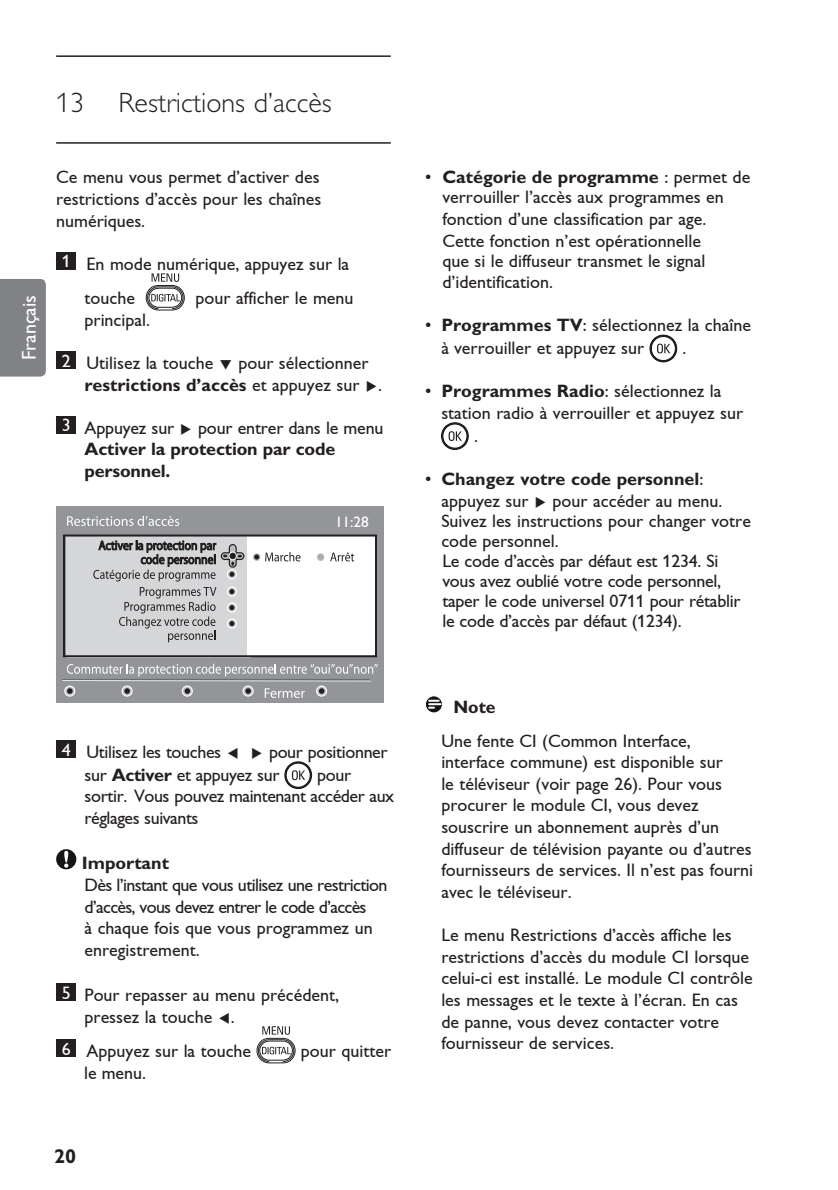
<style>
.page{position:relative;width:838px;height:1190px;background:#fff}
.page>*{position:absolute;margin:0;border:0;box-sizing:border-box;transform-origin:0 0}
.t1{font:300 28px "Gill Alt One";color:#231f20}
.t2{font:20px "Gill Alt One";color:#fff}
.t3{font:700 20px "Gill Alt One";color:#231f20}
.t4{font:18px/21.6px "Gill Alt One";color:#231f20}
.t5{font:18px/21.6px "Gill Alt One";letter-spacing:-.035em;color:#231f20}
.t6{font:700 18px/21.6px "Gill Alt One";letter-spacing:-.01em;color:#231f20}
.t7{font:18px/22.8px "Gill Alt One";letter-spacing:-.02em;color:#231f20}
.t8{font:18px/21.6px "Gill Alt One";letter-spacing:-.025em;color:#231f20}
.t9{font:15.4px "Gill Sans Std";color:#fff}
.s1{color:#fff}
.s2{font-family:"Philips DFU"}
.s3{font-weight:700}
.s4{font-weight:400;color:#fff}
.s5{font-weight:400}
.s6{font-family:"Philips DFU";font-weight:400}
</style>
<div class="page">
<hr style="left:56px;top:55px;width:335px;height:2px;background:#231f20">
<div style="left:0;top:279px;width:46px;height:97px;background:#808285"></div>
<hr style="left:56px;top:142px;width:335px;height:2px;background:#231f20">
<div style="left:56px;top:252px;width:19px;height:18px;background:#231f20"></div>
<svg style="left:145px;top:273px;width:40px;height:37px"></svg>
<div style="left:56px;top:351px;width:19px;height:18px;background:#231f20"></div>
<div style="left:56px;top:416px;width:19px;height:18px;background:#231f20"></div>
<div style="left:56px;top:740px;width:19px;height:18px;background:#231f20"></div>
<svg style="left:284px;top:761px;width:28px;height:28px"></svg>
<div style="left:56px;top:849px;width:20px;height:20px;background:#151513;border-radius:50%"></div>
<svg style="left:64px;top:850px;width:4px;height:17px"></svg>
<div style="left:56px;top:983px;width:19px;height:18px;background:#231f20"></div>
<div style="left:56px;top:1039px;width:19px;height:18px;background:#231f20"></div>
<svg style="left:256px;top:1026px;width:40px;height:37px"></svg>
<svg style="left:649px;top:335px;width:28px;height:27px"></svg>
<svg style="left:441px;top:422px;width:28px;height:28px"></svg>
<svg style="left:425px;top:696px;width:17px;height:17px"></svg>
<div style="left:425px;top:695px;width:17px;height:18px;border:1px solid #fff;border-radius:50%"></div>
<svg style="left:429px;top:699px;width:12px;height:9px"></svg>
<div style="left:56px;top:506px;width:327px;height:196px;background:#939598"></div>
<hr style="left:62px;top:679px;width:308px;height:2px;background:#6c6d70">
<div style="left:66px;top:536px;width:184px;height:121px;background:#d5d6d8"></div>
<div style="left:247px;top:536px;width:128px;height:119px;background:#fff"></div>
<div style="left:63px;top:534px;width:314px;height:123px;border:2px solid #231f20"></div>
<hr style="left:62px;top:680px;width:309px;height:1px;background:#e6e7e9">
<div style="left:227px;top:569px;width:10px;height:10px;border:1px solid #fff;border-radius:50%"></div>
<svg style="left:229px;top:571px;width:5px;height:6px"></svg>
<svg style="left:65px;top:686px;width:9px;height:9px"></svg>
<div style="left:64px;top:685px;width:11px;height:11px;border:1px solid #fff;border-radius:50%"></div>
<svg style="left:67px;top:688px;width:6px;height:6px"></svg>
<svg style="left:122px;top:686px;width:10px;height:9px"></svg>
<div style="left:122px;top:685px;width:11px;height:11px;border:1px solid #fff;border-radius:50%"></div>
<svg style="left:124px;top:688px;width:6px;height:6px"></svg>
<svg style="left:183px;top:686px;width:9px;height:9px"></svg>
<div style="left:182px;top:685px;width:11px;height:11px;border:1px solid #fff;border-radius:50%"></div>
<svg style="left:185px;top:688px;width:5px;height:6px"></svg>
<svg style="left:243px;top:686px;width:10px;height:9px"></svg>
<div style="left:242px;top:685px;width:12px;height:11px;border:1px solid #fff;border-radius:50%"></div>
<svg style="left:245px;top:688px;width:6px;height:6px"></svg>
<svg style="left:317px;top:686px;width:9px;height:9px"></svg>
<div style="left:316px;top:685px;width:11px;height:11px;border:1px solid #fff;border-radius:50%"></div>
<svg style="left:319px;top:688px;width:5px;height:6px"></svg>
<div style="left:221px;top:552px;width:23px;height:8px;border:1px solid #231f20;border-radius:3px"></div>
<svg style="left:230px;top:545px;width:6px;height:22px"></svg>
<div style="left:229px;top:544px;width:8px;height:23px;border:1px solid #231f20;border-radius:3px"></div>
<div style="left:229px;top:551px;width:8px;height:9px;border:1px solid #fff;border-radius:50%"></div>
<svg style="left:223px;top:554px;width:19px;height:11px"></svg>
<div style="left:227px;top:586px;width:10px;height:10px;border:1px solid #fff;border-radius:50%"></div>
<svg style="left:229px;top:589px;width:5px;height:5px"></svg>
<div style="left:227px;top:602px;width:10px;height:10px;border:1px solid #fff;border-radius:50%"></div>
<svg style="left:229px;top:605px;width:5px;height:5px"></svg>
<div style="left:227px;top:618px;width:10px;height:10px;border:1px solid #fff;border-radius:50%"></div>
<svg style="left:229px;top:621px;width:5px;height:5px"></svg>
<div style="left:252px;top:552px;width:10px;height:10px;border:1px solid #fff;border-radius:50%"></div>
<svg style="left:254px;top:554px;width:5px;height:5px"></svg>
<svg style="left:316px;top:553px;width:9px;height:8px"></svg>
<div style="left:315px;top:552px;width:11px;height:10px;border:1px solid #fff;border-radius:50%"></div>
<svg style="left:318px;top:554px;width:5px;height:5px"></svg>
<svg style="left:67px;top:516px;width:112px;height:10px"></svg>
<svg style="left:265px;top:688px;width:40px;height:10px"></svg>
<svg style="left:265px;top:552px;width:35px;height:9px"></svg>
<svg style="left:330px;top:552px;width:24px;height:9px"></svg>
<svg style="left:93px;top:540px;width:123px;height:41px"></svg>
<svg style="left:119px;top:587px;width:97px;height:55px"></svg>
<svg style="left:67px;top:663px;width:311px;height:13px"></svg>
<h1 class="t1" style="left:56px;top:93px;width:277px">13 Restrictions d’accès</h1>
<p class="t2" style="left:18px;top:360px;width:67px;rotate:-90deg">Français</p>
<p class="t4" style="left:56px;top:166px;width:267px;text-align:justify">Ce menu vous permet d’activer des restrictions d’accès pour les chaînes numériques.</p>
<p class="t4" style="left:84px;top:246px;width:266px;line-height:34.4px;text-indent:-23px"><span class="s1">1</span> En mode numérique, appuyez sur la touche</p>
<p class="t4" style="left:196px;top:287px;width:159px">pour afficher le menu</p>
<p class="t4" style="left:85px;top:309px;width:67px">principal.</p>
<p class="t4" style="left:85px;top:352px;width:299px;text-indent:-23px"><span class="s1">2</span> Utilisez la touche <span class="s2">ï</span> pour sélectionner <span class="s3">restrictions d’accès</span> et appuyez sur <span class="s2">Æ</span>.</p>
<p class="t6" style="left:84px;top:419px;width:300px;text-indent:-23px"><span class="s4">3</span> <span class="s5">Appuyez sur</span> <span class="s6">Æ</span> <span class="s5">pour entrer dans le menu<br></span>Activer la protection par code personnel.</p>
<p class="t9" style="left:335px;top:517px;width:35px">11:28</p>
<p class="t7" style="left:84px;top:740px;width:305px;text-indent:-23px"><span class="s1">4</span> Utilisez les touches <span class="s2">Í Æ</span> pour positionner sur <span class="s3">Activer</span> et appuyez sur</p>
<p class="t8" style="left:84px;top:764px;width:311px;text-indent:233px">pour sortir. Vous pouvez maintenant accéder aux réglages suivants</p>
<p class="t6" style="left:82px;top:854px;width:89px">Important</p>
<p class="t5" style="left:84px;top:874px;width:304px">Dès l’instant que vous utilisez une restriction d’accès, vous devez entrer le code d’accès<br>à chaque fois que vous programmez un enregistrement.</p>
<p class="t4" style="left:84px;top:984px;width:256px;text-indent:-23px"><span class="s1">5</span> Pour repasser au menu précédent, pressez la touche <span class="s2">Í</span>.</p>
<p class="t4" style="left:62px;top:1040px;width:191px"><span class="s1">6</span> Appuyez sur la touche</p>
<p class="t4" style="left:301px;top:1040px;width:92px">pour quitter</p>
<p class="t4" style="left:84px;top:1061px;width:64px">le menu.</p>
<p class="t3" style="left:54px;top:1148px;width:24px">20</p>
<p class="t4" style="left:442px;top:167px;width:309px;line-height:21px;text-indent:-17px">• <span class="s3">Catégorie de programme</span> : permet de verrouiller l’accès aux programmes en fonction d’une classification par age.<br>Cette fonction n’est opérationnelle<br>que si le diffuseur transmet le signal d’identification.</p>
<p class="t4" style="left:441px;top:314px;width:311px;line-height:22.8px;text-indent:-16px">• <span class="s3">Programmes TV</span>: sélectionnez la chaîne à verrouiller et appuyez sur</p>
<p class="t4" style="left:682px;top:337px;width:5px">.</p>
<p class="t4" style="left:425px;top:380px;width:297px">• <span class="s3">Programmes Radio</span>: sélectionnez la</p>
<p class="t4" style="left:441px;top:402px;width:303px">station radio à verrouiller et appuyez sur</p>
<p class="t4" style="left:474px;top:425px;width:5px">.</p>
<p class="t4" style="left:441px;top:469px;width:311px;line-height:20.2px;text-indent:-16px">• <span class="s3">Changez votre code personnel</span>: appuyez sur <span class="s2">Æ</span> pour accéder au menu.<br>Suivez les instructions pour changer votre code personnel.<br>Le code d’accès par défaut est 1234. Si vous avez oublié votre code personnel, taper le code universel 0711 pour rétablir le code d’accès par défaut (1234).</p>
<p class="t6" style="left:453px;top:698px;width:44px">Note</p>
<p class="t4" style="left:441px;top:729px;width:313px">Une fente CI (Common Interface, interface commune) est disponible sur<br>le téléviseur (voir page 26). Pour vous procurer le module CI, vous devez souscrire un abonnement auprès d’un diffuseur de télévision payante ou d’autres fournisseurs de services. Il n’est pas fourni avec le téléviseur.</p>
<p class="t4" style="left:441px;top:924px;width:313px">Le menu Restrictions d’accès affiche les restrictions d’accès du module CI lorsque celui-ci est installé. Le module CI contrôle les messages et le texte à l’écran. En cas de panne, vous devez contacter votre fournisseur de services.</p>
</div>
